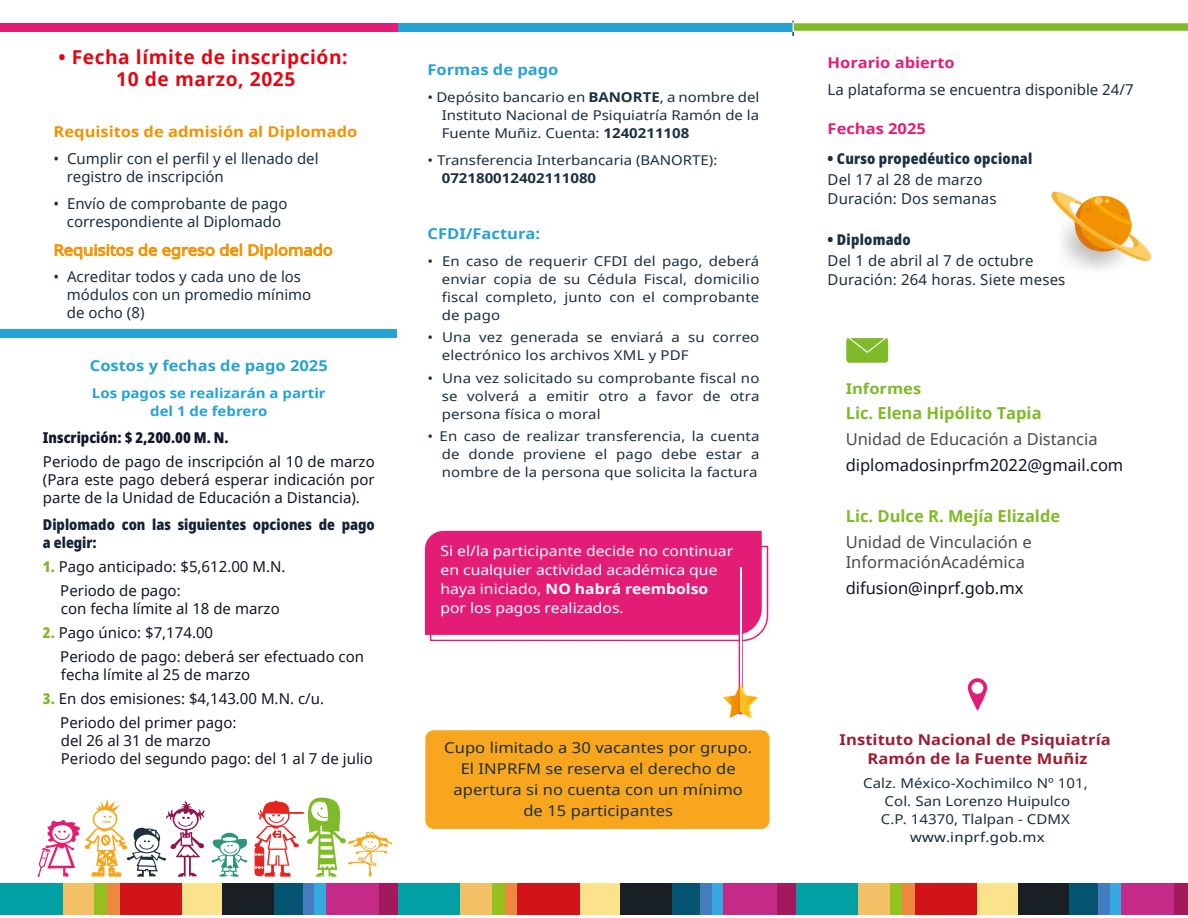
<style>
.page{position:relative;width:1188px;height:918px;background:#fff}
.page>*{position:absolute;margin:0;border:0;box-sizing:border-box;transform-origin:0 0}
.t1{font:700 19.2px/21.9px "Noto Sans";letter-spacing:.03em;color:#e30613;text-align:center}
.t2{font:16.5px/19.8px "Noto Sans";color:#4b4a4f}
.t3{font:16.5px "Noto Sans";color:#0f1526}
.t4{font:700 16.5px "Noto Sans";color:#7fba28}
.t5{font:15px/18px "Noto Sans";color:#101627}
.t6{font:15px/18px "Noto Sans";color:#1a2f40}
.t7{font:900 15px/18px "Noto Sans Condensed";color:#132237}
.t8{font:900 15px "Noto Sans Condensed";letter-spacing:.015em;color:#1a2f40}
.t9{font:900 15px "Noto Sans Condensed";color:#101627}
.t10{font:14.85px/21px "Noto Sans";letter-spacing:.005em;color:#1e303a;text-align:center;scale:1.11 1}
.t11{font:700 14.85px/19.8px "Noto Sans";letter-spacing:.005em;color:#9e1c32;text-align:center;scale:1.11 1}
.t12{font:700 14.85px "Noto Sans";color:#26a2d4;scale:1.11 1}
.t13{font:700 14.85px "Noto Sans";color:#f39200;scale:1.11 1}
.t14{font:14.85px "Noto Sans";color:#f39200;scale:1.11 1}
.t15{font:700 14.85px "Noto Sans";color:#e31d76;scale:1.11 1}
.t16{font:700 14.85px "Noto Sans";color:#7fba28;scale:1.11 1}
.t17{font:14.1px/18.9px "Noto Sans";color:#fff;scale:1.11 1}
.t18{font:13.5px/18px "Noto Sans";letter-spacing:.01em;color:#1a2f40;text-align:justify;scale:1.11 1}
.t19{font:700 13.5px/18px "Noto Sans";color:#26a2d4;text-align:center;scale:1.11 1}
.t20{font:700 13.5px "Noto Sans";color:#1a2f40;scale:1.11 1}
.t21{font:13.5px "Noto Sans";letter-spacing:.02em;color:#0e2635;scale:1.11 1}
.s1{font-family:"Noto Sans Condensed";font-weight:900;color:#7fba28}
.s2{font-weight:700}
</style>
<div class="page">
<div style="left:425px;top:730px;width:345px;height:99px;background:#f7a61e;border-radius:8px"></div>
<div style="left:398px;top:883px;width:63px;height:32px;background:#00a0a4"></div>
<div style="left:461px;top:883px;width:31px;height:32px;background:#f4c065"></div>
<div style="left:492px;top:883px;width:13px;height:32px;background:#95c11f"></div>
<div style="left:505px;top:883px;width:12px;height:32px;background:#ee883f"></div>
<div style="left:517px;top:883px;width:63px;height:32px;background:#d21317"></div>
<div style="left:580px;top:883px;width:40px;height:32px;background:#fae38a"></div>
<div style="left:620px;top:883px;width:52px;height:32px;background:#182025"></div>
<div style="left:672px;top:883px;width:28px;height:32px;background:#055471"></div>
<div style="left:700px;top:883px;width:12px;height:32px;background:#437dc0"></div>
<div style="left:712px;top:883px;width:12px;height:32px;background:#36a9e1"></div>
<div style="left:724px;top:883px;width:53px;height:32px;background:#c32b87"></div>
<div style="left:777px;top:883px;width:19px;height:32px;background:#a21a5b"></div>
<div style="left:0;top:883px;width:63px;height:32px;background:#00a0a4"></div>
<div style="left:63px;top:883px;width:31px;height:32px;background:#f4c065"></div>
<div style="left:94px;top:883px;width:13px;height:32px;background:#95c11f"></div>
<div style="left:107px;top:883px;width:13px;height:32px;background:#ee883f"></div>
<div style="left:120px;top:883px;width:62px;height:32px;background:#d21317"></div>
<div style="left:182px;top:883px;width:41px;height:32px;background:#fae38a"></div>
<div style="left:223px;top:883px;width:51px;height:32px;background:#182025"></div>
<div style="left:274px;top:883px;width:29px;height:32px;background:#055471"></div>
<div style="left:303px;top:883px;width:11px;height:32px;background:#437dc0"></div>
<div style="left:314px;top:883px;width:12px;height:32px;background:#36a9e1"></div>
<div style="left:326px;top:883px;width:53px;height:32px;background:#c32b87"></div>
<div style="left:379px;top:883px;width:19px;height:32px;background:#a21a5b"></div>
<div style="left:796px;top:883px;width:62px;height:32px;background:#00a0a4"></div>
<div style="left:858px;top:883px;width:32px;height:32px;background:#f4c065"></div>
<div style="left:890px;top:883px;width:12px;height:32px;background:#95c11f"></div>
<div style="left:902px;top:883px;width:13px;height:32px;background:#ee883f"></div>
<div style="left:915px;top:883px;width:63px;height:32px;background:#d21317"></div>
<div style="left:978px;top:883px;width:40px;height:32px;background:#fae38a"></div>
<div style="left:1018px;top:883px;width:52px;height:32px;background:#182025"></div>
<div style="left:1070px;top:883px;width:28px;height:32px;background:#055471"></div>
<div style="left:1098px;top:883px;width:12px;height:32px;background:#437dc0"></div>
<div style="left:1110px;top:883px;width:11px;height:32px;background:#36a9e1"></div>
<div style="left:1121px;top:883px;width:53px;height:32px;background:#c32b87"></div>
<div style="left:1174px;top:883px;width:14px;height:32px;background:#a21a5b"></div>
<div style="left:393px;top:23px;width:400px;height:8px;background:#26a2d4"></div>
<div style="left:0;top:23px;width:398px;height:8px;background:#e31d76"></div>
<div style="left:0;top:329px;width:397px;height:9px;background:#26a2d4"></div>
<svg style="left:54px;top:243px;width:188px;height:17px"></svg>
<svg style="left:248px;top:243px;width:85px;height:17px"></svg>
<svg style="left:425px;top:531px;width:344px;height:111px;background:#e52d7f"></svg>
<svg style="left:212px;top:833px;width:35px;height:44px"></svg>
<svg style="left:37px;top:799px;width:168px;height:78px"></svg>
<svg style="left:254px;top:797px;width:138px;height:80px"></svg>
<svg style="left:1052px;top:191px;width:99px;height:78px"></svg>
<svg style="left:792px;top:21px;width:396px;height:15px"></svg>
<div style="left:846px;top:337px;width:43px;height:26px;background:#7fba28;border-radius:4px"></div>
<div style="left:845px;top:336px;width:44px;height:28px;border:1px solid #fff;border-radius:4px"></div>
<svg style="left:845px;top:336px;width:44px;height:18px"></svg>
<svg style="left:968px;top:678px;width:19px;height:33px"></svg>
<div style="left:972px;top:682px;width:11px;height:12px;background:#fff;border-radius:50%"></div>
<svg style="left:739px;top:567px;width:4px;height:117px"></svg>
<hr style="left:740px;top:568px;width:1px;height:144px;background:#fff">
<svg style="left:723px;top:684px;width:35px;height:34px"></svg>
<h1 class="t1" style="left:58px;top:46px;width:291px">• Fecha límite de inscripción:<br>10 de marzo, 2025</h1>
<p class="t13" style="left:54px;top:121px;width:275px">Requisitos de admisión al Diplomado</p>
<p class="t6" style="left:67px;top:149px;width:253px;text-indent:-13px">• Cumplir con el perfil y el llenado del registro de inscripción</p>
<p class="t6" style="left:54px;top:194px;width:235px;text-align:center">• Envío de comprobante de pago correspondiente al Diplomado</p>
<p class="t14" style="left:54px;top:240px;width:253px">Requisitos de egreso del Diplomado</p>
<p class="t6" style="left:67px;top:268px;width:246px;text-indent:-13px">• Acreditar todos y cada uno de los módulos con un promedio mínimo de ocho (8)</p>
<p class="t12" style="left:90px;top:355px;width:216px">Costos y fechas de pago 2025</p>
<p class="t19" style="left:92px;top:384px;width:212px">Los pagos se realizarán a partir del 1 de febrero</p>
<p class="t9" style="left:43px;top:426px;width:187px">Inscripción: $ 2,200.00 M. N.</p>
<p class="t5" style="left:43px;top:452px;width:333px;text-align:justify">Periodo de pago de inscripción al 10 de marzo (Para este pago deberá esperar indicación por parte de la Unidad de Educación a Distancia).</p>
<p class="t7" style="left:43px;top:515px;width:333px">Diplomado con las siguientes opciones de pago a elegir:</p>
<p class="t5" style="left:60px;top:554px;width:227px;line-height:24px;text-indent:-17px"><span class="s1">1.</span> Pago anticipado: $5,612.00 M.N.<br>Periodo de pago:</p>
<p class="t5" style="left:61px;top:599px;width:220px">con fecha límite al 18 de marzo</p>
<p class="t5" style="left:60px;top:620px;width:305px;line-height:24px;text-indent:-17px"><span class="s1">2.</span> Pago único: $7,174.00<br>Periodo de pago: deberá ser efectuado con</p>
<p class="t5" style="left:61px;top:665px;width:191px">fecha límite al 25 de marzo</p>
<p class="t5" style="left:60px;top:686px;width:265px;line-height:24px;text-indent:-17px"><span class="s1">3.</span> En dos emisiones: $4,143.00 M.N. c/u.<br>Periodo del primer pago:</p>
<p class="t5" style="left:61px;top:731px;width:313px">del 26 al 31 de marzo<br>Periodo del segundo pago: del 1 al 7 de julio</p>
<p class="t12" style="left:428px;top:59px;width:119px">Formas de pago</p>
<p class="t18" style="left:442px;top:88px;width:288px;text-indent:-14px">• Depósito bancario en <span class="s2">BANORTE</span>, a nombre del Instituto Nacional de Psiquiatría Ramón de la Fuente Muñiz. Cuenta: <span class="s2">1240211108</span></p>
<p class="t18" style="left:428px;top:151px;width:263px">• Transferencia Interbancaria (BANORTE):</p>
<p class="t20" style="left:442px;top:169px;width:141px">072180012402111080</p>
<p class="t12" style="left:428px;top:223px;width:103px">CFDI/Factura:</p>
<p class="t18" style="left:442px;top:252px;width:288px;text-indent:-14px">• En caso de requerir CFDI del pago, deberá enviar copia de su Cédula Fiscal, domicilio fiscal completo, junto con el comprobante de pago</p>
<p class="t18" style="left:442px;top:328px;width:288px;text-indent:-14px">• Una vez generada se enviará a su correo electrónico los archivos XML y PDF</p>
<p class="t18" style="left:442px;top:369px;width:288px;text-indent:-14px">• Una vez solicitado su comprobante fiscal no se volverá a emitir otro a favor de otra persona física o moral</p>
<p class="t18" style="left:442px;top:427px;width:288px;text-indent:-14px">• En caso de realizar transferencia, la cuenta de donde proviene el pago debe estar a nombre de la persona que solicita la factura</p>
<p class="t17" style="left:440px;top:542px;width:265px">Si el/la participante decide no continuar en cualquier actividad académica que haya iniciado, <span class="s2">NO habrá reembolso </span>por los pagos realizados.</p>
<p class="t10" style="left:444px;top:737px;width:279px">Cupo limitado a 30 vacantes por grupo.<br>El INPRFM se reserva el derecho de apertura si no cuenta con un mínimo de 15 participantes</p>
<p class="t15" style="left:828px;top:52px;width:116px">Horario abierto</p>
<p class="t6" style="left:828px;top:80px;width:308px">La plataforma se encuentra disponible 24/7</p>
<p class="t15" style="left:828px;top:118px;width:90px">Fechas 2025</p>
<p class="t8" style="left:828px;top:147px;width:206px">• Curso propedéutico opcional</p>
<p class="t6" style="left:828px;top:169px;width:171px;line-height:19.5px">Del 17 al 28 de marzo<br>Duración: Dos semanas</p>
<p class="t8" style="left:828px;top:228px;width:85px">• Diplomado</p>
<p class="t6" style="left:828px;top:250px;width:239px;line-height:19.5px">Del 1 de abril al 7 de octubre<br>Duración: 264 horas. Siete meses</p>
<p class="t16" style="left:846px;top:378px;width:70px">Informes</p>
<p class="t4" style="left:846px;top:401px;width:197px">Lic. Elena Hipólito Tapia</p>
<p class="t2" style="left:846px;top:428px;width:254px">Unidad de Educación a Distancia</p>
<p class="t3" style="left:846px;top:453px;width:279px">diplomadosinprfm2022@gmail.com</p>
<p class="t4" style="left:846px;top:505px;width:216px">Lic. Dulce R. Mejía Elizalde</p>
<p class="t2" style="left:846px;top:532px;width:188px">Unidad de Vinculación e<br>InformaciónAcadémica</p>
<p class="t3" style="left:846px;top:576px;width:179px">difusion@inprf.gob.mx</p>
<p class="t11" style="left:840px;top:729px;width:246px">Instituto Nacional de Psiquiatría<br>Ramón de la Fuente Muñiz</p>
<p class="t18" style="left:863px;top:774px;width:204px;text-align:center">Calz. México-Xochimilco Nº 101,<br>Col. San Lorenzo Huipulco<br>C.P. 14370, Tlalpan - CDMX</p>
<p class="t21" style="left:910px;top:828px;width:123px">www.inprf.gob.mx</p>
</div>
